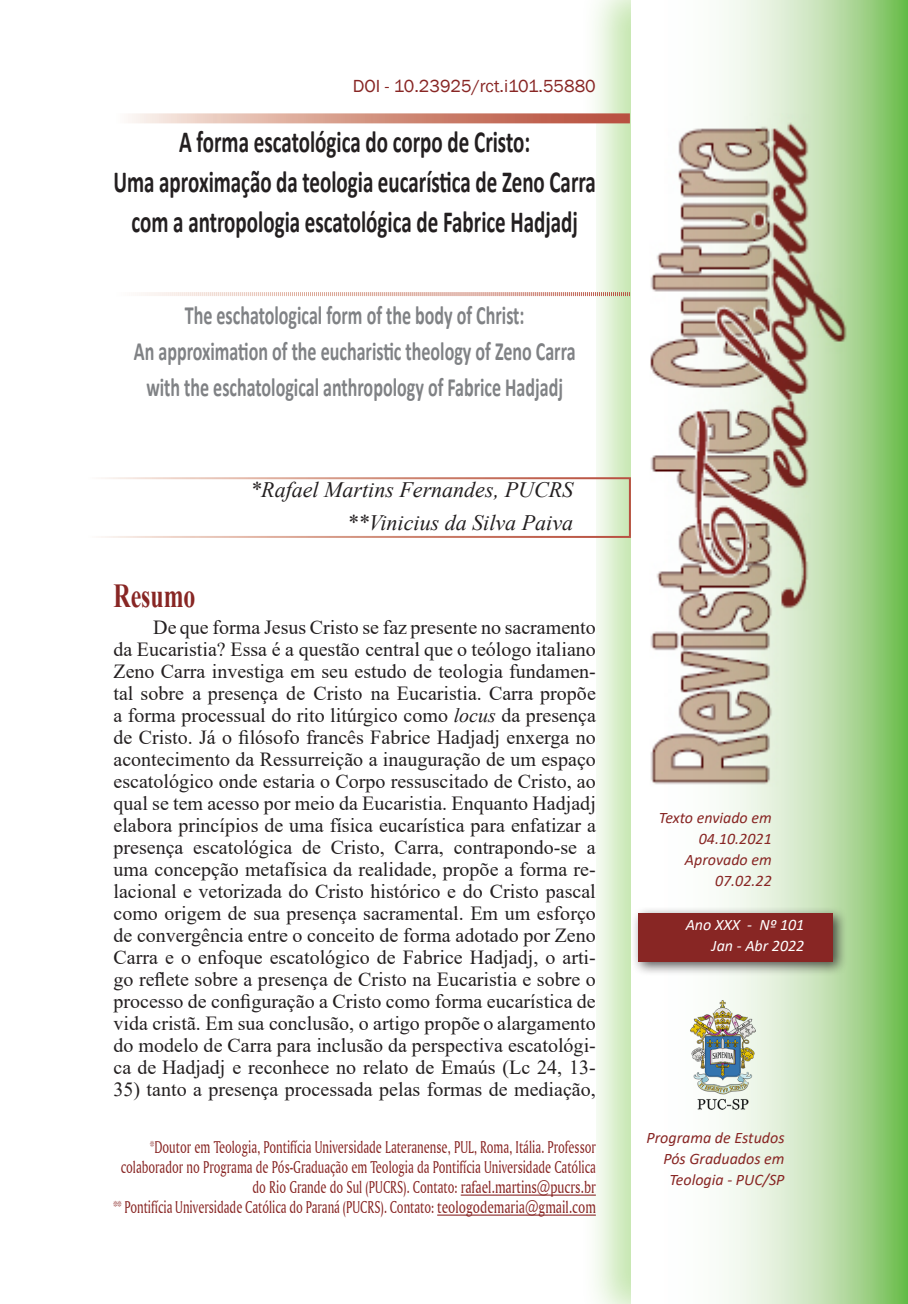
<style>
.page{position:relative;width:908px;height:1304px;background:#fff}
.page>*{position:absolute;margin:0;border:0;box-sizing:border-box;transform-origin:0 0}
.t1{font:700 33.6px "Times New Roman";color:#882624;scale:.71 1}
.t2{font:700 30.8px/40px "Calibri";color:#231f20;text-align:center;scale:.68 1}
.t3{font:700 26.4px/36px "Calibri";color:#808285;text-align:center;scale:.68 1}
.t4{font:italic 22px/33px "Times New Roman";color:#231f20;text-align:right}
.t5{font:20px/22px "Times New Roman";color:#231f20;text-align:justify}
.t6{font:18px/20px "Amerigo BT Roman A";color:#882624;text-align:right;scale:.7 1}
.t7{font:18px "Franklin Gothic";color:#882624}
.t8{font:italic 16px/21px "Calibri";color:#882624;text-align:right}
.t9{font:italic 16px/21px "Calibri";color:#fff;text-align:right}
.s1{font-style:italic}
</style>
<div class="page">
<div style="left:579px;top:0;width:328px;height:1304px;background:#5fbb23;opacity:.38"></div>
<svg style="left:631px;top:0;width:276px;height:1304px"></svg>
<div style="left:113px;top:113px;width:482px;height:1078px;background:#fff"></div>
<img style="left:649px;top:113px;width:198px;height:680px">
<div style="left:630px;top:906px;width:217px;height:70px;background:#231f20;opacity:.75"></div>
<div style="left:637px;top:913px;width:195px;height:49px;background:#882624"></div>
<img style="left:686px;top:999px;width:71px;height:113px">
<svg style="left:128px;top:113px;width:501px;height:10px;background:#d69a8b"></svg>
<svg style="left:141px;top:291px;width:489px;height:6px"></svg>
<div style="left:84px;top:477px;width:546px;height:61px;border:2px solid #fff"></div>
<hr style="left:460px;top:1195px;width:135px;height:1px;background:#882624">
<hr style="left:437px;top:1215px;width:158px;height:1px;background:#882624">
<p class="t7" style="left:353px;top:75px;width:244px">DOI - 10.23925/rct.i101.55880</p>
<h2 class="t2" style="left:113px;top:121px;width:710px">A forma escatológica do corpo de Cristo:<br>Uma aproximação da teologia eucarística de Zeno Carra com a antropologia escatológica de Fabrice Hadjadj</h2>
<h3 class="t3" style="left:134px;top:297px;width:651px">The eschatological form of the body of Christ:<br>An approximation of the eucharistic theology of Zeno Carra with the eschatological anthropology of Fabrice Hadjadj</h3>
<p class="t4" style="left:250px;top:473px;width:324px">*Rafael Martins Fernandes, PUCRS **Vinicius da Silva Paiva</p>
<h1 class="t1" style="left:113px;top:571px;width:117px">Resumo</h1>
<p class="t5" style="left:113px;top:616px;width:483px;text-indent:40px">De que forma Jesus Cristo se faz presente no sacramento da Eucaristia? Essa é a questão central que o teólogo italiano Zeno Carra investiga em seu estudo de teologia fundamen&shy;tal sobre a presença de Cristo na Eucaristia. Carra propõe a forma processual do rito litúrgico como <span class="s1">locus</span> da presença de Cristo. Já o filósofo francês Fabrice Hadjadj enxerga no acontecimento da Ressurreição a inauguração de um espaço escatológico onde estaria o Corpo ressuscitado de Cristo, ao qual se tem acesso por meio da Eucaristia. Enquanto Hadjadj elabora princípios de uma física eucarística para enfatizar a presença escatológica de Cristo, Carra, contrapondo-se a uma concepção metafísica da realidade, propõe a forma re&shy;lacional e vetorizada do Cristo histórico e do Cristo pascal como origem de sua presença sacramental. Em um esforço de convergência entre o conceito de forma adotado por Zeno Carra e o enfoque escatológico de Fabrice Hadjadj, o arti&shy;go reflete sobre a presença de Cristo na Eucaristia e sobre o processo de configuração a Cristo como forma eucarística de vida cristã. Em sua conclusão, o artigo propõe o alargamento do modelo de Carra para inclusão da perspectiva escatológi&shy;ca de Hadjadj e reconhece no relato de Emaús (Lc 24, 13-</p>
<p class="t5" style="left:113px;top:1078px;width:483px">35) tanto a presença processada pelas formas de mediação,</p>
<p class="t6" style="left:113px;top:1137px;width:690px">*Doutor em Teologia, Pontifícia Universidade Lateranense, PUL, Roma, Itália. Professor colaborador no Programa de Pós-Graduação em Teologia da Pontifícia Universidade Católica do Rio Grande do Sul (PUCRS). Contato: rafael.martins@pucrs.br<br>** Pontifícia Universidade Católica do Paraná (PUCRS). Contato: teologodemaria@gmail.com</p>
<p class="t8" style="left:658px;top:806px;width:114px">Texto enviado em<br>04.10.2021<br>Aprovado em<br>07.02.22</p>
<p class="t9" style="left:685px;top:914px;width:120px">Ano XXX - Nº 101<br>Jan - Abr 2022</p>
<p class="t8" style="left:646px;top:1127px;width:139px">Programa de Estudos<br>Pós Graduados em<br>Teologia - PUC/SP</p>
</div>
